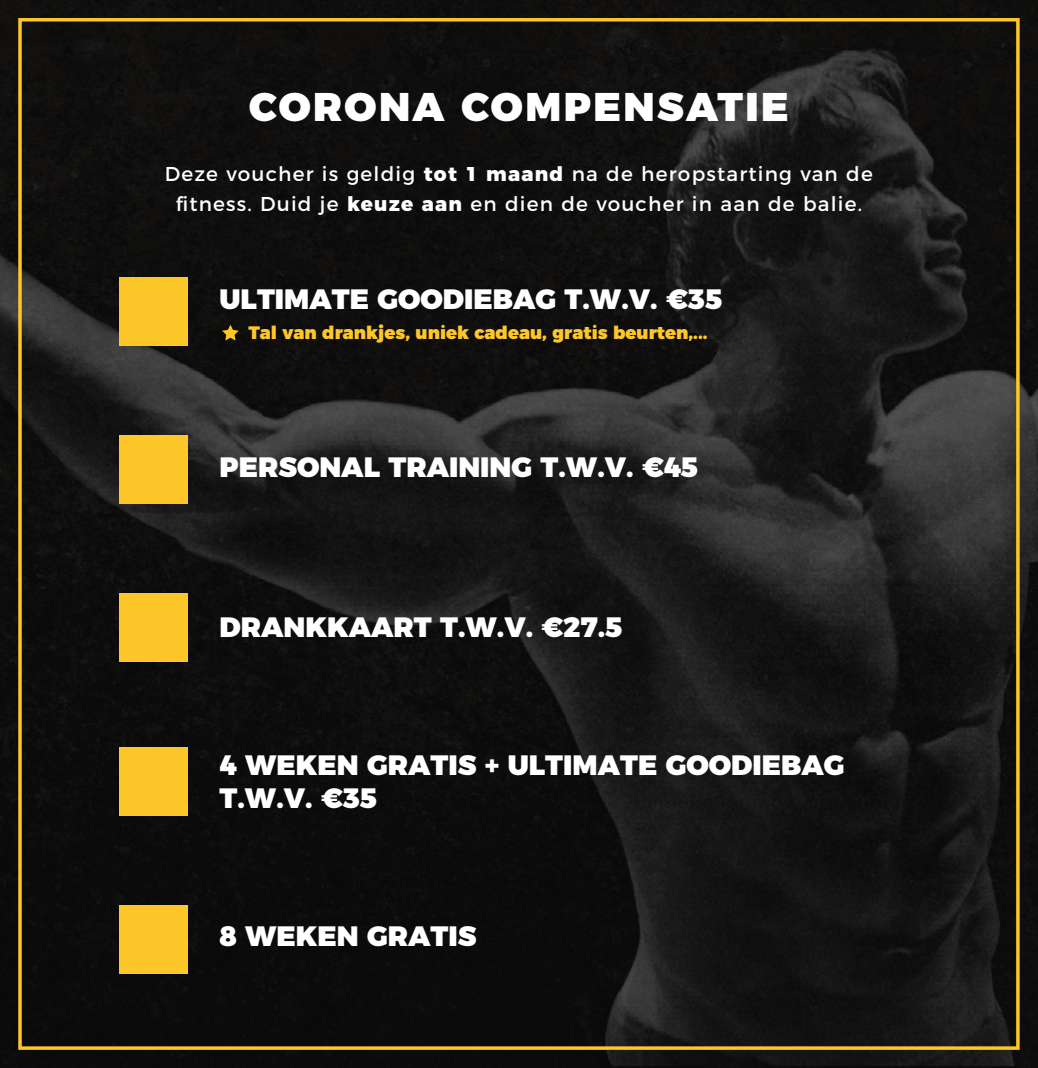
<style>
.page{position:relative;width:1038px;height:1068px;background:#fff}
.page>*{position:absolute;margin:0;border:0;box-sizing:border-box;transform-origin:0 0}
.t1{font:900 40px "Montserrat";letter-spacing:.06em;color:#fff}
.t2{font:900 28px/33.6px "Montserrat";color:#fff}
.t3{font:20px/30px "Montserrat";letter-spacing:.06em;color:#fff;text-align:center}
.t4{font:900 18px "Montserrat";color:#fdc729}
.s1{font-weight:800}
</style>
<div class="page">
<img style="left:0;top:0;width:1037px;height:1064px">
<div style="left:119px;top:277px;width:68px;height:68px;background:#fdc729"></div>
<div style="left:119px;top:435px;width:68px;height:68px;background:#fdc729"></div>
<div style="left:119px;top:592px;width:68px;height:69px;background:#fdc729"></div>
<div style="left:119px;top:746px;width:68px;height:69px;background:#fdc729"></div>
<div style="left:119px;top:904px;width:68px;height:68px;background:#fdc729"></div>
<svg style="left:222px;top:324px;width:17px;height:16px"></svg>
<h1 class="t1" style="left:249px;top:73px;width:541px">CORONA COMPENSATIE</h1>
<p class="t3" style="left:165px;top:157px;width:709px">Deze voucher is geldig <span class="s1">tot 1 maand</span> na de heropstarting van de fitness. Duid je <span class="s1">keuze aan</span> en dien de voucher in aan de balie.</p>
<p class="t2" style="left:219px;top:279px;width:504px">ULTIMATE GOODIEBAG T.W.V. €35</p>
<p class="t4" style="left:248px;top:317px;width:461px">Tal van drankjes, uniek cadeau, gratis beurten,...</p>
<p class="t2" style="left:219px;top:447px;width:480px">PERSONAL TRAINING T.W.V. €45</p>
<p class="t2" style="left:219px;top:608px;width:404px">DRANKKAART T.W.V. €27.5</p>
<p class="t2" style="left:219px;top:745px;width:626px">4 WEKEN GRATIS + ULTIMATE GOODIEBAG<br>T.W.V. €35</p>
<p class="t2" style="left:219px;top:916px;width:258px">8 WEKEN GRATIS</p>
</div>
